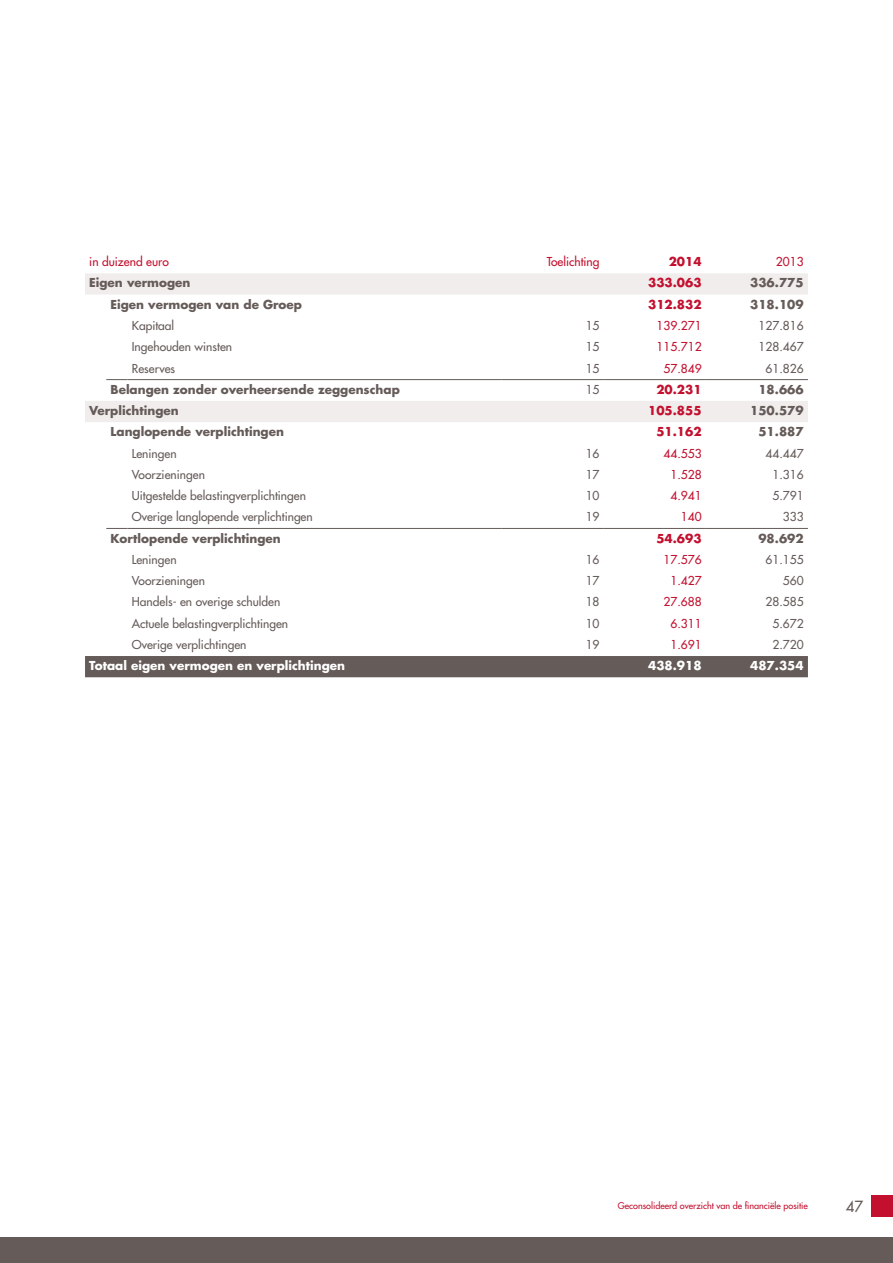
<style>
.page{position:relative;width:893px;height:1263px;background:#fff}
.page>*{position:absolute;margin:0;border:0;box-sizing:border-box;transform-origin:0 0}
.t1{font:500 15px "Futura Std";color:#655b58}
.t2{font:500 12px "Futura Std";color:#655b58}
.t3{font:700 12px "Futura Std";color:#655b58}
.t4{font:500 12px "Futura Std";color:#c3102f}
.t5{font:700 12px "Futura Std";color:#fff}
.t6{font:700 12px "Futura Std";color:#c3102f}
.t7{font:500 9px "Futura Std";color:#c3102f}
</style>
<div class="page">
<div style="left:872px;top:1195px;width:21px;height:21px;background:#c3102f"></div>
<div style="left:0;top:1237px;width:893px;height:26px;background:#655b58"></div>
<svg style="left:85px;top:273px;width:723px;height:149px"></svg>
<div style="left:85px;top:656px;width:723px;height:21px;background:#655b58"></div>
<svg style="left:106px;top:528px;width:22px;height:1px"></svg>
<hr style="left:128px;top:528px;width:374px;height:1px;background:#655b58">
<hr style="left:706px;top:528px;width:102px;height:1px;background:#655b58">
<svg style="left:106px;top:379px;width:22px;height:1px"></svg>
<hr style="left:128px;top:379px;width:374px;height:1px;background:#655b58">
<hr style="left:706px;top:379px;width:102px;height:1px;background:#655b58">
<hr style="left:502px;top:379px;width:102px;height:1px;background:#655b58">
<hr style="left:604px;top:379px;width:102px;height:1px;background:#655b58">
<hr style="left:502px;top:528px;width:102px;height:1px;background:#655b58">
<hr style="left:604px;top:528px;width:102px;height:1px;background:#655b58">
<p class="t4" style="left:89px;top:254px;width:81px">in duizend euro</p>
<p class="t4" style="left:547px;top:254px;width:54px">Toelichting</p>
<p class="t6" style="left:669px;top:254px;width:34px">2014</p>
<p class="t4" style="left:776px;top:254px;width:29px">2013</p>
<p class="t3" style="left:89px;top:275px;width:103px">Eigen vermogen</p>
<p class="t6" style="left:648px;top:275px;width:55px">333.063</p>
<p class="t3" style="left:750px;top:275px;width:55px">336.775</p>
<p class="t3" style="left:111px;top:296px;width:193px">Eigen vermogen van de Groep</p>
<p class="t6" style="left:648px;top:296px;width:55px">312.832</p>
<p class="t3" style="left:750px;top:296px;width:55px">318.109</p>
<p class="t2" style="left:132px;top:318px;width:44px">Kapitaal</p>
<p class="t2" style="left:586px;top:318px;width:15px">15</p>
<p class="t4" style="left:656px;top:318px;width:47px">139.271</p>
<p class="t2" style="left:759px;top:318px;width:47px">127.816</p>
<p class="t2" style="left:132px;top:339px;width:102px">Ingehouden winsten</p>
<p class="t2" style="left:586px;top:339px;width:15px">15</p>
<p class="t4" style="left:656px;top:339px;width:47px">115.712</p>
<p class="t2" style="left:759px;top:339px;width:47px">128.467</p>
<p class="t2" style="left:132px;top:361px;width:45px">Reserves</p>
<p class="t2" style="left:586px;top:361px;width:15px">15</p>
<p class="t4" style="left:663px;top:361px;width:40px">57.849</p>
<p class="t2" style="left:765px;top:361px;width:40px">61.826</p>
<p class="t3" style="left:111px;top:381px;width:291px">Belangen zonder overheersende zeggenschap</p>
<p class="t2" style="left:586px;top:382px;width:15px">15</p>
<p class="t6" style="left:656px;top:381px;width:47px">20.231</p>
<p class="t3" style="left:758px;top:381px;width:47px">18.666</p>
<p class="t3" style="left:89px;top:403px;width:91px">Verplichtingen</p>
<p class="t6" style="left:648px;top:403px;width:55px">105.855</p>
<p class="t3" style="left:750px;top:403px;width:55px">150.579</p>
<p class="t3" style="left:111px;top:424px;width:175px">Langlopende verplichtingen</p>
<p class="t6" style="left:656px;top:424px;width:47px">51.162</p>
<p class="t3" style="left:758px;top:424px;width:47px">51.887</p>
<p class="t2" style="left:132px;top:446px;width:46px">Leningen</p>
<p class="t2" style="left:586px;top:446px;width:15px">16</p>
<p class="t4" style="left:663px;top:446px;width:40px">44.553</p>
<p class="t2" style="left:765px;top:446px;width:40px">44.447</p>
<p class="t2" style="left:132px;top:467px;width:75px">Voorzieningen</p>
<p class="t2" style="left:586px;top:467px;width:15px">17</p>
<p class="t4" style="left:670px;top:467px;width:33px">1.528</p>
<p class="t2" style="left:772px;top:467px;width:33px">1.316</p>
<p class="t2" style="left:132px;top:488px;width:176px">Uitgestelde belastingverplichtingen</p>
<p class="t2" style="left:586px;top:488px;width:15px">10</p>
<p class="t4" style="left:670px;top:488px;width:33px">4.941</p>
<p class="t2" style="left:772px;top:488px;width:33px">5.791</p>
<p class="t2" style="left:132px;top:509px;width:182px">Overige langlopende verplichtingen</p>
<p class="t2" style="left:586px;top:509px;width:15px">19</p>
<p class="t4" style="left:681px;top:509px;width:22px">140</p>
<p class="t2" style="left:783px;top:509px;width:22px">333</p>
<p class="t3" style="left:111px;top:530px;width:172px">Kortlopende verplichtingen</p>
<p class="t6" style="left:656px;top:530px;width:47px">54.693</p>
<p class="t3" style="left:758px;top:530px;width:47px">98.692</p>
<p class="t2" style="left:132px;top:552px;width:46px">Leningen</p>
<p class="t2" style="left:586px;top:552px;width:15px">16</p>
<p class="t4" style="left:663px;top:552px;width:40px">17.576</p>
<p class="t2" style="left:765px;top:552px;width:40px">61.155</p>
<p class="t2" style="left:132px;top:573px;width:75px">Voorzieningen</p>
<p class="t2" style="left:586px;top:573px;width:15px">17</p>
<p class="t4" style="left:670px;top:573px;width:33px">1.427</p>
<p class="t2" style="left:783px;top:573px;width:22px">560</p>
<p class="t2" style="left:132px;top:594px;width:150px">Handels- en overige schulden</p>
<p class="t2" style="left:586px;top:594px;width:15px">18</p>
<p class="t4" style="left:663px;top:594px;width:40px">27.688</p>
<p class="t2" style="left:765px;top:594px;width:40px">28.585</p>
<p class="t2" style="left:132px;top:616px;width:158px">Actuele belastingverplichtingen</p>
<p class="t2" style="left:586px;top:616px;width:15px">10</p>
<p class="t4" style="left:670px;top:616px;width:33px">6.311</p>
<p class="t2" style="left:772px;top:616px;width:33px">5.672</p>
<p class="t2" style="left:132px;top:637px;width:116px">Overige verplichtingen</p>
<p class="t2" style="left:586px;top:637px;width:15px">19</p>
<p class="t4" style="left:670px;top:637px;width:33px">1.691</p>
<p class="t2" style="left:772px;top:637px;width:33px">2.720</p>
<p class="t5" style="left:89px;top:658px;width:257px">Totaal eigen vermogen en verplichtingen</p>
<p class="t5" style="left:648px;top:658px;width:55px">438.918</p>
<p class="t5" style="left:750px;top:658px;width:55px">487.354</p>
<p class="t7" style="left:618px;top:1200px;width:192px">Geconsolideerd overzicht van de financiële positie</p>
<p class="t1" style="left:846px;top:1197px;width:19px">47</p>
</div>
